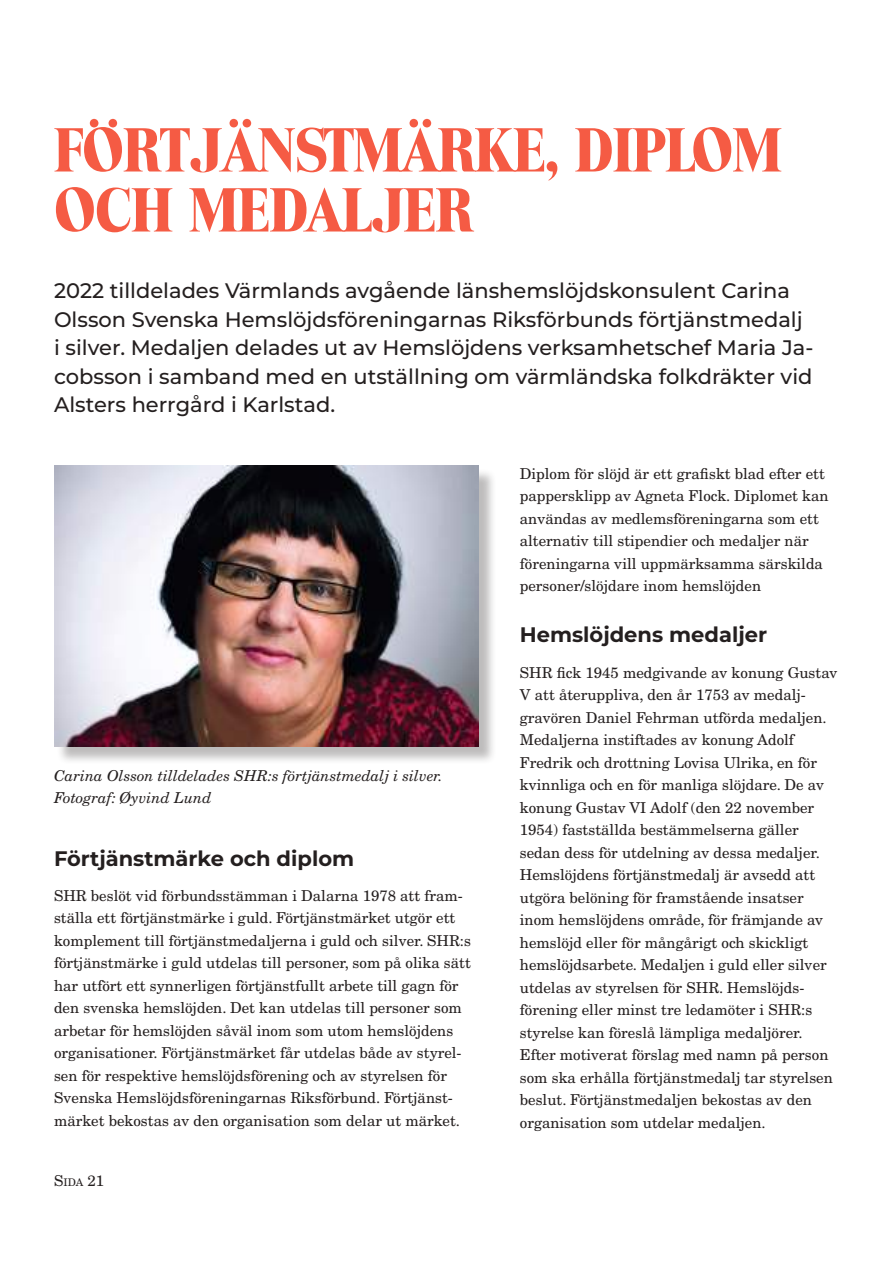
<style>
.page{position:relative;width:893px;height:1263px;background:#fff}
.page>*{position:absolute;margin:0;border:0;box-sizing:border-box;transform-origin:0 0}
.t1{font:60px/60px "Toledo Serial Xbold Handicraft Update 1";letter-spacing:-.01em;color:#f55b44}
.t2{font:500 21px/28.5px "Montserrat";color:#241f1f}
.t3{font:700 21px "Montserrat";color:#241f1f}
.t4{font:15px/22.5px "New Century Schlbk LT Std";color:#241f1f}
.t5{font:italic 15px/22.5px "New Century Schlbk LT Std";color:#241f1f}
.t6{font:15px "New Century Schlbk LT Std";color:#241f1f}
.s1{font-size:10.5px}
</style>
<div class="page">
<div style="left:56px;top:468px;width:441px;height:297px;background:#241f1f;opacity:.3"></div>
<img style="left:54px;top:465px;width:424px;height:281px">
<h1 class="t1" style="left:54px;top:122px;width:729px">FÖRTJÄNSTMÄRKE, DIPLOM<br>OCH MEDALJER</h1>
<p class="t2" style="left:54px;top:276px;width:761px">2022 tilldelades Värmlands avgående länshemslöjdskonsulent Carina Olsson Svenska Hemslöjdsföreningarnas Riksförbunds förtjänstmedalj i silver. Medaljen delades ut av Hemslöjdens verksamhetschef Maria Ja&shy;cobsson i samband med en utställning om värmländska folkdräkter vid Alsters herrgård i Karlstad.</p>
<p class="t5" style="left:54px;top:764px;width:390px">Carina Olsson tilldelades SHR:s förtjänstmedalj i silver.<br>Fotograf: Øyvind Lund</p>
<h2 class="t3" style="left:54px;top:844px;width:302px">Förtjänstmärke och diplom</h2>
<p class="t4" style="left:54px;top:884px;width:419px">SHR beslöt vid förbundsstämman i Dalarna 1978 att fram&shy;ställa ett förtjänstmärke i guld. Förtjänstmärket utgör ett komplement till förtjänstmedaljerna i guld och silver. SHR:s förtjänstmärke i guld utdelas till personer, som på olika sätt har utfört ett synnerligen förtjänstfullt arbete till gagn för den svenska hemslöjden. Det kan utdelas till personer som arbetar för hemslöjden såväl inom som utom hemslöjdens organisationer. Förtjänstmärket får utdelas både av styrel&shy;sen för respektive hemslöjdsförening och av styrelsen för Svenska Hemslöjdsföreningarnas Riksförbund. Förtjänst&shy;märket bekostas av den organisation som delar ut märket.</p>
<p class="t6" style="left:54px;top:1171px;width:52px">S<span class="s1">ida</span> 21</p>
<p class="t4" style="left:520px;top:462px;width:310px">Diplom för slöjd är ett grafiskt blad efter ett pappersklipp av Agneta Flock. Diplomet kan användas av medlemsföreningarna som ett alternativ till stipendier och medaljer när föreningarna vill uppmärksamma särskilda personer/slöjdare inom hemslöjden</p>
<h2 class="t3" style="left:520px;top:621px;width:249px">Hemslöjdens medaljer</h2>
<p class="t4" style="left:520px;top:661px;width:319px">SHR fick 1945 medgivande av konung Gustav V att återuppliva, den år 1753 av medalj&shy;gravören Daniel Fehrman utförda medaljen.<br>Medaljerna instiftades av konung Adolf Fredrik och drottning Lovisa Ulrika, en för kvinnliga och en för manliga slöjdare. De av konung Gustav VI Adolf (den 22 november 1954) fastställda bestämmelserna gäller sedan dess för utdelning av dessa medaljer.<br>Hemslöjdens förtjänstmedalj är avsedd att utgöra belöning för framstående insatser inom hemslöjdens område, för främjande av hemslöjd eller för mångårigt och skickligt hemslöjdsarbete. Medaljen i guld eller silver utdelas av styrelsen för SHR. Hemslöjds&shy;förening eller minst tre ledamöter i SHR:s styrelse kan föreslå lämpliga medaljörer.<br>Efter motiverat förslag med namn på person som ska erhålla förtjänstmedalj tar styrelsen beslut. Förtjänstmedaljen bekostas av den organisation som utdelar medaljen.</p>
</div>
